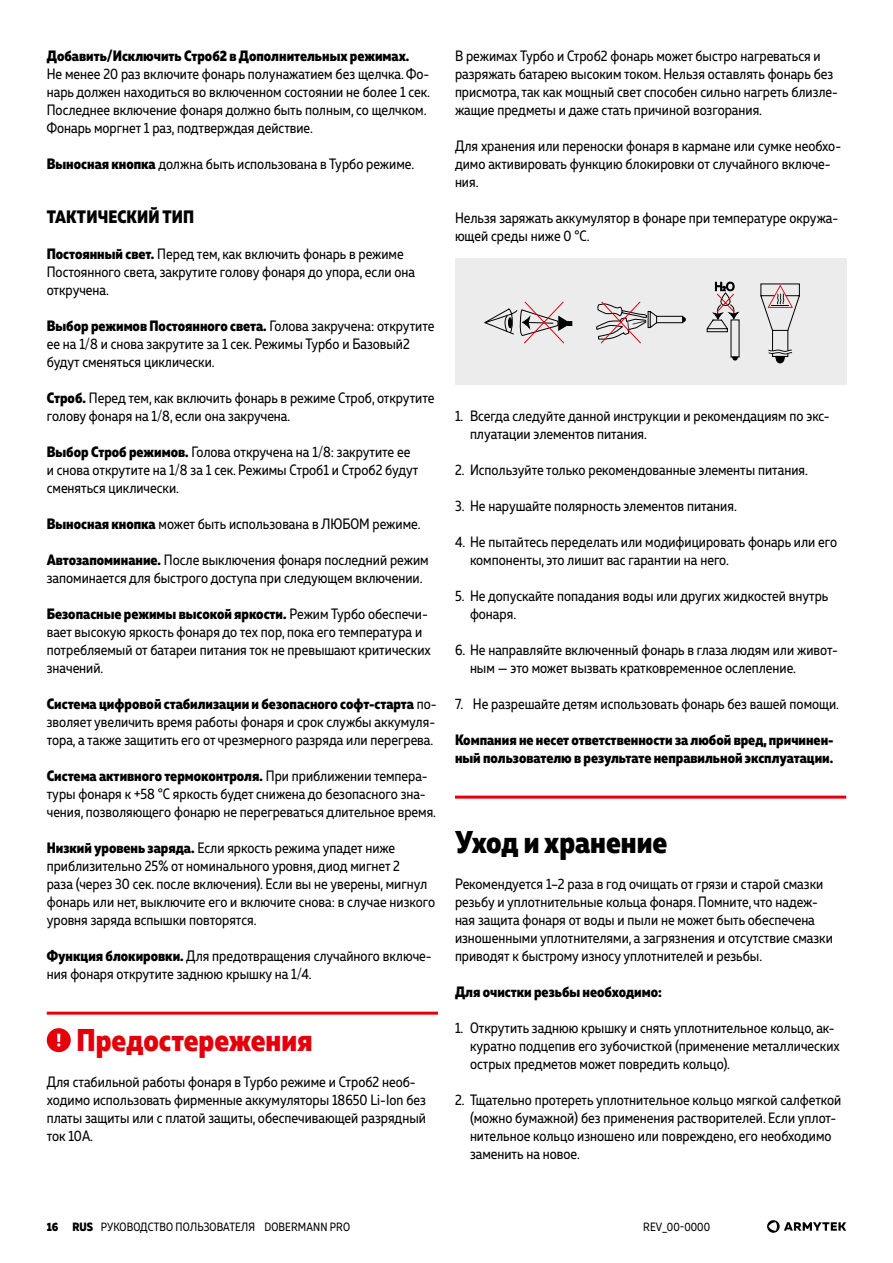
<style>
.page{position:relative;width:893px;height:1263px;background:#fff}
.page>*{position:absolute;margin:0;border:0;box-sizing:border-box;transform-origin:0 0}
.t1{font:800 31.5px "Muller Narrow";color:#e3000b}
.t2{font:800 31.5px "Muller Narrow";color:#000}
.t3{font:800 18px "Muller Narrow";letter-spacing:.01em;color:#000}
.t4{font:15px/18px "Muller Narrow";color:#000}
.t5{font:800 15px/18px "Muller Narrow";color:#000}
.t6{font:12px "Muller Narrow";letter-spacing:.01em;color:#000}
.s1{font-weight:800}
</style>
<div class="page">
<svg style="left:767px;top:1220px;width:13px;height:13px"></svg>
<svg style="left:769px;top:1222px;width:8px;height:9px"></svg>
<svg style="left:784px;top:1222px;width:62px;height:9px"></svg>
<hr style="left:47px;top:1012px;width:391px;height:3px;background:#e3000b">
<div style="left:47px;top:1028px;width:24px;height:24px;background:#e3000b;border-radius:50%"></div>
<svg style="left:57px;top:1034px;width:3px;height:12px"></svg>
<hr style="left:455px;top:796px;width:391px;height:3px;background:#e3000b">
<div style="left:455px;top:259px;width:391px;height:126px;background:#ececec"></div>
<svg style="left:484px;top:301px;width:88px;height:43px"></svg>
<svg style="left:596px;top:301px;width:90px;height:43px"></svg>
<svg style="left:706px;top:282px;width:34px;height:78px"></svg>
<svg style="left:760px;top:283px;width:40px;height:80px"></svg>
<p class="t5" style="left:47px;top:46px;width:364px">Добавить/Исключить Строб2 в Дополнительных режимах.</p>
<p class="t4" style="left:47px;top:64px;width:385px">Не менее 20 раз включите фонарь полунажатием без щелчка. Фо&shy;нарь должен находиться во включенном состоянии не более 1 сек.<br>Последнее включение фонаря должно быть полным, со щелчком.<br>Фонарь моргнет 1 раз, подтверждая действие.</p>
<p class="t4" style="left:47px;top:154px;width:369px"><span class="s1">Выносная кнопка</span> должна быть использована в Турбо режиме.</p>
<p class="t3" style="left:47px;top:205px;width:149px">ТАКТИЧЕСКИЙ ТИП</p>
<p class="t4" style="left:47px;top:244px;width:370px"><span class="s1">Постоянный свет.</span> Перед тем, как включить фонарь в режиме<br>Постоянного света, закрутите голову фонаря до упора, если она откручена.</p>
<p class="t4" style="left:47px;top:316px;width:389px"><span class="s1">Выбор режимов Постоянного света.</span> Голова закручена: открутите ее на 1/8 и снова закрутите за 1 сек. Режимы Турбо и Базовый2 будут сменяться циклически.</p>
<p class="t4" style="left:47px;top:388px;width:389px"><span class="s1">Строб.</span> Перед тем, как включить фонарь в режиме Строб, открутите голову фонаря на 1/8, если она закручена.</p>
<p class="t4" style="left:47px;top:442px;width:373px"><span class="s1">Выбор Строб режимов.</span> Голова откручена на 1/8: закрутите ее и снова открутите на 1/8 за 1 сек. Режимы Строб1 и Строб2 будут сменяться циклически.</p>
<p class="t4" style="left:47px;top:514px;width:375px"><span class="s1">Выносная кнопка</span> может быть использована в ЛЮБОМ режиме.</p>
<p class="t4" style="left:47px;top:550px;width:383px"><span class="s1">Автозапоминание.</span> После выключения фонаря последний режим запоминается для быстрого доступа при следующем включении.</p>
<p class="t4" style="left:47px;top:604px;width:386px"><span class="s1">Безопасные режимы высокой яркости.</span> Режим Турбо обеспечи&shy;вает высокую яркость фонаря до тех пор, пока его температура и потребляемый от батареи питания ток не превышают критических значений.</p>
<p class="t4" style="left:47px;top:694px;width:391px;text-align:justify"><span class="s1">Система цифровой стабилизации и безопасного софт-старта</span> по&shy;зволяет увеличить время работы фонаря и срок службы аккумуля&shy;тора, а также защитить его от чрезмерного разряда или перегрева.</p>
<p class="t4" style="left:47px;top:766px;width:391px"><span class="s1">Система активного термоконтроля.</span> При приближении темпера&shy;туры фонаря к +58 °C яркость будет снижена до безопасного зна&shy;чения, позволяющего фонарю не перегреваться длительное время.</p>
<p class="t4" style="left:47px;top:838px;width:390px"><span class="s1">Низкий уровень заряда.</span> Если яркость режима упадет ниже приблизительно 25% от номинального уровня, диод мигнет 2<br>раза (через 30 сек. после включения). Если вы не уверены, мигнул фонарь или нет, выключите его и включите снова: в случае низкого уровня заряда вспышки повторятся.</p>
<p class="t4" style="left:47px;top:946px;width:386px"><span class="s1">Функция блокировки.</span> Для предотвращения случайного включе&shy;ния фонаря открутите заднюю крышку на 1/4.</p>
<h1 class="t1" style="left:77px;top:1019px;width:238px">Предостережения</h1>
<p class="t4" style="left:47px;top:1072px;width:381px">Для стабильной работы фонаря в Турбо режиме и Строб2 необ&shy;ходимо использовать фирменные аккумуляторы 18650 Li-Ion без платы защиты или с платой защиты, обеспечивающей разрядный ток 10А.</p>
<p class="t4" style="left:455px;top:46px;width:384px">В режимах Турбо и Строб2 фонарь может быстро нагреваться и разряжать батарею высоким током. Нельзя оставлять фонарь без присмотра, так как мощный свет способен сильно нагреть близле&shy;жащие предметы и даже стать причиной возгорания.</p>
<p class="t4" style="left:455px;top:136px;width:388px">Для хранения или переноски фонаря в кармане или сумке необхо&shy;димо активировать функцию блокировки от случайного включе&shy;ния.</p>
<p class="t4" style="left:455px;top:208px;width:385px">Нельзя заряжать аккумулятор в фонаре при температуре окружа&shy;ющей среды ниже 0 °С.</p>
<p class="t4" style="left:470px;top:406px;width:361px;text-indent:-15px">1. Всегда следуйте данной инструкции и рекомендациям по экс&shy;плуатации элементов питания.</p>
<p class="t4" style="left:455px;top:460px;width:354px">2. Используйте только рекомендованные элементы питания.</p>
<p class="t4" style="left:455px;top:496px;width:283px">3. Не нарушайте полярность элементов питания.</p>
<p class="t4" style="left:470px;top:532px;width:369px;text-indent:-15px">4. Не пытайтесь переделать или модифицировать фонарь или его компоненты, это лишит вас гарантии на него.</p>
<p class="t4" style="left:470px;top:586px;width:360px;text-indent:-15px">5. Не допускайте попадания воды или других жидкостей внутрь фонаря.</p>
<p class="t4" style="left:470px;top:640px;width:369px;text-indent:-15px">6. Не направляйте включенный фонарь в глаза людям или живот&shy;ным — это может вызвать кратковременное ослепление.</p>
<p class="t4" style="left:455px;top:694px;width:386px">7. Не разрешайте детям использовать фонарь без вашей помощи.</p>
<p class="t5" style="left:455px;top:730px;width:380px">Компания не несет ответственности за любой вред, причинен&shy;ный пользователю в результате неправильной эксплуатации.</p>
<h1 class="t2" style="left:455px;top:821px;width:214px">Уход и хранение</h1>
<p class="t4" style="left:455px;top:874px;width:379px">Рекомендуется 1–2 раза в год очищать от грязи и старой смазки резьбу и уплотнительные кольца фонаря. Помните, что надеж&shy;ная защита фонаря от воды и пыли не может быть обеспечена изношенными уплотнителями, а загрязнения и отсутствие смазки приводят к быстрому износу уплотнителей и резьбы.</p>
<p class="t5" style="left:455px;top:982px;width:208px">Для очистки резьбы необходимо:</p>
<p class="t4" style="left:470px;top:1018px;width:371px;text-indent:-15px">1. Открутить заднюю крышку и снять уплотнительное кольцо, ак&shy;куратно подцепив его зубочисткой (применение металлических острых предметов может повредить кольцо).</p>
<p class="t4" style="left:470px;top:1090px;width:373px;text-indent:-15px">2. Тщательно протереть уплотнительное кольцо мягкой салфеткой (можно бумажной) без применения растворителей. Если уплот&shy;нительное кольцо изношено или повреждено, его необходимо заменить на новое.</p>
<p class="t6" style="left:47px;top:1219px;width:305px"><span class="s1">16 RUS</span> РУКОВОДСТВО ПОЛЬЗОВАТЕЛЯ DOBERMANN PRO</p>
<p class="t6" style="left:643px;top:1219px;width:68px">REV_00-0000</p>
</div>
